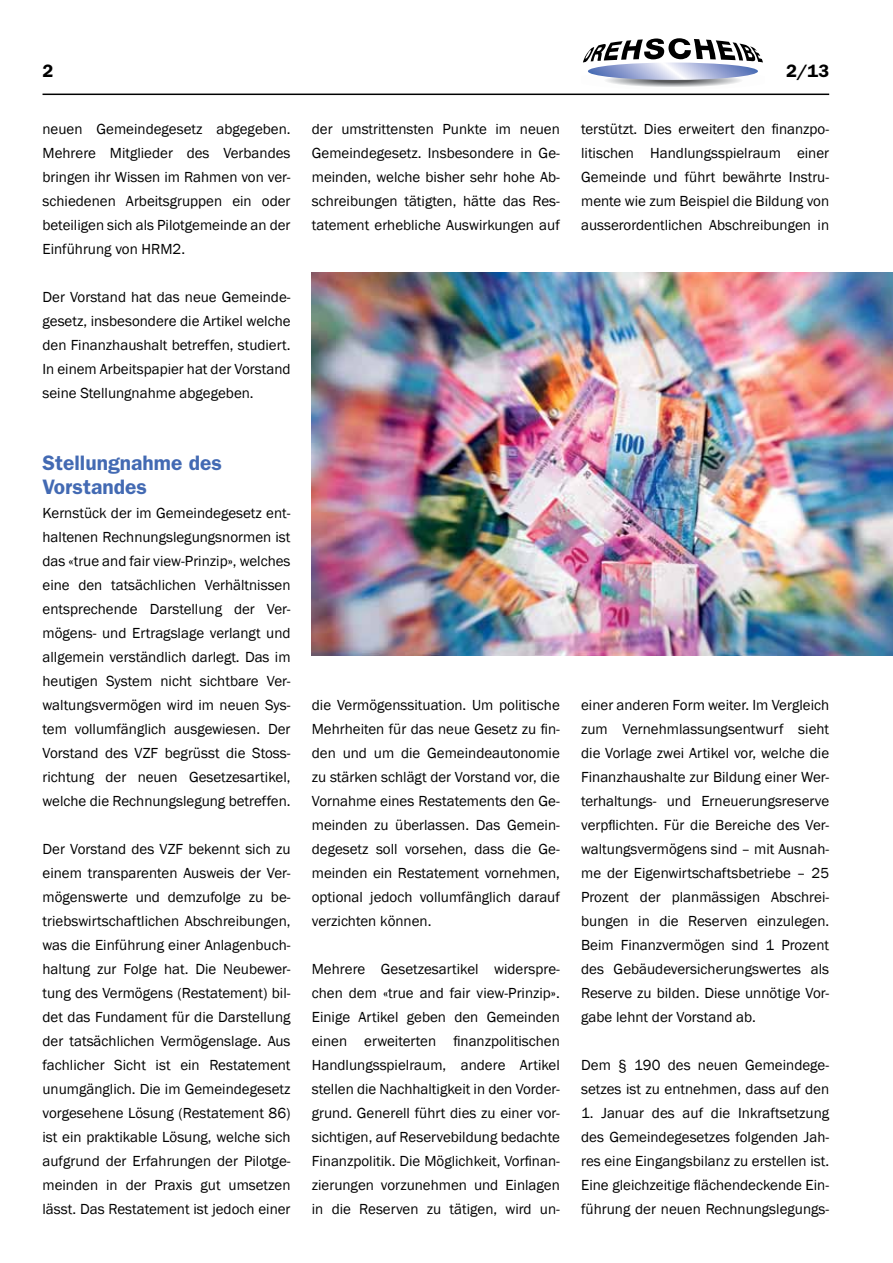
<style>
.page{position:relative;width:893px;height:1263px;background:#fff}
.page>*{position:absolute;margin:0;border:0;box-sizing:border-box;transform-origin:0 0}
.t1{font:600 21px/24px "Franklin Gothic";color:#436ab3}
.t2{font:600 18px "Franklin Gothic";color:#000}
.t3{font:15px/24px "Franklin Gothic";color:#000;text-align:justify}
</style>
<div class="page">
<hr style="left:43px;top:94px;width:786px;height:1px;background:#000">
<svg style="left:583px;top:38px;width:180px;height:49px"></svg>
<img style="left:312px;top:272px;width:581px;height:383px">
<p class="t2" style="left:43px;top:60px;width:12px">2</p>
<p class="t2" style="left:786px;top:60px;width:45px">2/13</p>
<p class="t3" style="left:43px;top:117px;width:250px">neuen Gemeindegesetz abgegeben.<br>Mehrere Mitglieder des Verbandes bringen ihr Wissen im Rahmen von ver&shy;schiedenen Arbeitsgruppen ein oder beteiligen sich als Pilotgemeinde an der Einführung von HRM2.</p>
<p class="t3" style="left:43px;top:285px;width:250px">Der Vorstand hat das neue Gemeinde&shy;gesetz, insbesondere die Artikel welche den Finanzhaushalt betreffen, studiert.<br>In einem Arbeitspapier hat der Vorstand seine Stellungnahme abgegeben.</p>
<p class="t3" style="left:312px;top:117px;width:250px">der umstrittensten Punkte im neuen Gemeindegesetz. Insbesondere in Ge&shy;meinden, welche bisher sehr hohe Ab&shy;schreibungen tätigten, hätte das Res&shy;tatement erhebliche Auswirkungen auf</p>
<p class="t3" style="left:581px;top:117px;width:250px">terstützt. Dies erweitert den finanzpo&shy;litischen Handlungsspielraum einer Gemeinde und führt bewährte Instru&shy;mente wie zum Beispiel die Bildung von ausserordentlichen Abschreibungen in</p>
<h1 class="t1" style="left:43px;top:451px;width:181px">Stellungnahme des<br>Vorstandes</h1>
<p class="t3" style="left:43px;top:501px;width:250px">Kernstück der im Gemeindegesetz ent&shy;haltenen Rechnungslegungsnormen ist das «true and fair view-Prinzip», welches eine den tatsächlichen Verhältnissen entsprechende Darstellung der Ver&shy;mögens- und Ertragslage verlangt und allgemein verständlich darlegt. Das im heutigen System nicht sichtbare Ver&shy;waltungsvermögen wird im neuen Sys&shy;tem vollumfänglich ausgewiesen. Der Vorstand des VZF begrüsst die Stoss&shy;richtung der neuen Gesetzesartikel, welche die Rechnungslegung betreffen.</p>
<p class="t3" style="left:43px;top:837px;width:250px">Der Vorstand des VZF bekennt sich zu einem transparenten Ausweis der Ver&shy;mögenswerte und demzufolge zu be&shy;triebswirtschaftlichen Abschreibungen, was die Einführung einer Anlagenbuch&shy;haltung zur Folge hat. Die Neubewer&shy;tung des Vermögens (Restatement) bil&shy;det das Fundament für die Darstellung der tatsächlichen Vermögenslage. Aus fachlicher Sicht ist ein Restatement unumgänglich. Die im Gemeindegesetz vorgesehene Lösung (Restatement 86) ist ein praktikable Lösung, welche sich aufgrund der Erfahrungen der Pilotge&shy;meinden in der Praxis gut umsetzen lässt. Das Restatement ist jedoch einer</p>
<p class="t3" style="left:312px;top:693px;width:250px">die Vermögenssituation. Um politische Mehrheiten für das neue Gesetz zu fin&shy;den und um die Gemeindeautonomie zu stärken schlägt der Vorstand vor, die Vornahme eines Restatements den Ge&shy;meinden zu überlassen. Das Gemein&shy;degesetz soll vorsehen, dass die Ge&shy;meinden ein Restatement vornehmen, optional jedoch vollumfänglich darauf verzichten können.</p>
<p class="t3" style="left:312px;top:957px;width:250px">Mehrere Gesetzesartikel widerspre&shy;chen dem «true and fair view-Prinzip».<br>Einige Artikel geben den Gemeinden einen erweiterten finanzpolitischen Handlungsspielraum, andere Artikel stellen die Nachhaltigkeit in den Vorder&shy;grund. Generell führt dies zu einer vor&shy;sichtigen, auf Reservebildung bedachte Finanzpolitik. Die Möglichkeit, Vorfinan&shy;zierungen vorzunehmen und Einlagen in die Reserven zu tätigen, wird un-</p>
<p class="t3" style="left:581px;top:693px;width:250px">einer anderen Form weiter. Im Vergleich zum Vernehmlassungsentwurf sieht die Vorlage zwei Artikel vor, welche die Finanzhaushalte zur Bildung einer Wer&shy;terhaltungs- und Erneuerungsreserve verpflichten. Für die Bereiche des Ver&shy;waltungsvermögens sind – mit Ausnah&shy;me der Eigenwirtschaftsbetriebe – 25<br>Prozent der planmässigen Abschrei&shy;bungen in die Reserven einzulegen.<br>Beim Finanzvermögen sind 1 Prozent des Gebäudeversicherungswertes als Reserve zu bilden. Diese unnötige Vor&shy;gabe lehnt der Vorstand ab.</p>
<p class="t3" style="left:581px;top:1053px;width:250px">Dem § 190 des neuen Gemeindege&shy;setzes ist zu entnehmen, dass auf den</p>
<p class="t3" style="left:581px;top:1101px;width:250px">1. Januar des auf die Inkraftsetzung des Gemeindegesetzes folgenden Jah&shy;res eine Eingangsbilanz zu erstellen ist.<br>Eine gleichzeitige flächendeckende Ein&shy;führung der neuen Rechnungslegungs-</p>
</div>
